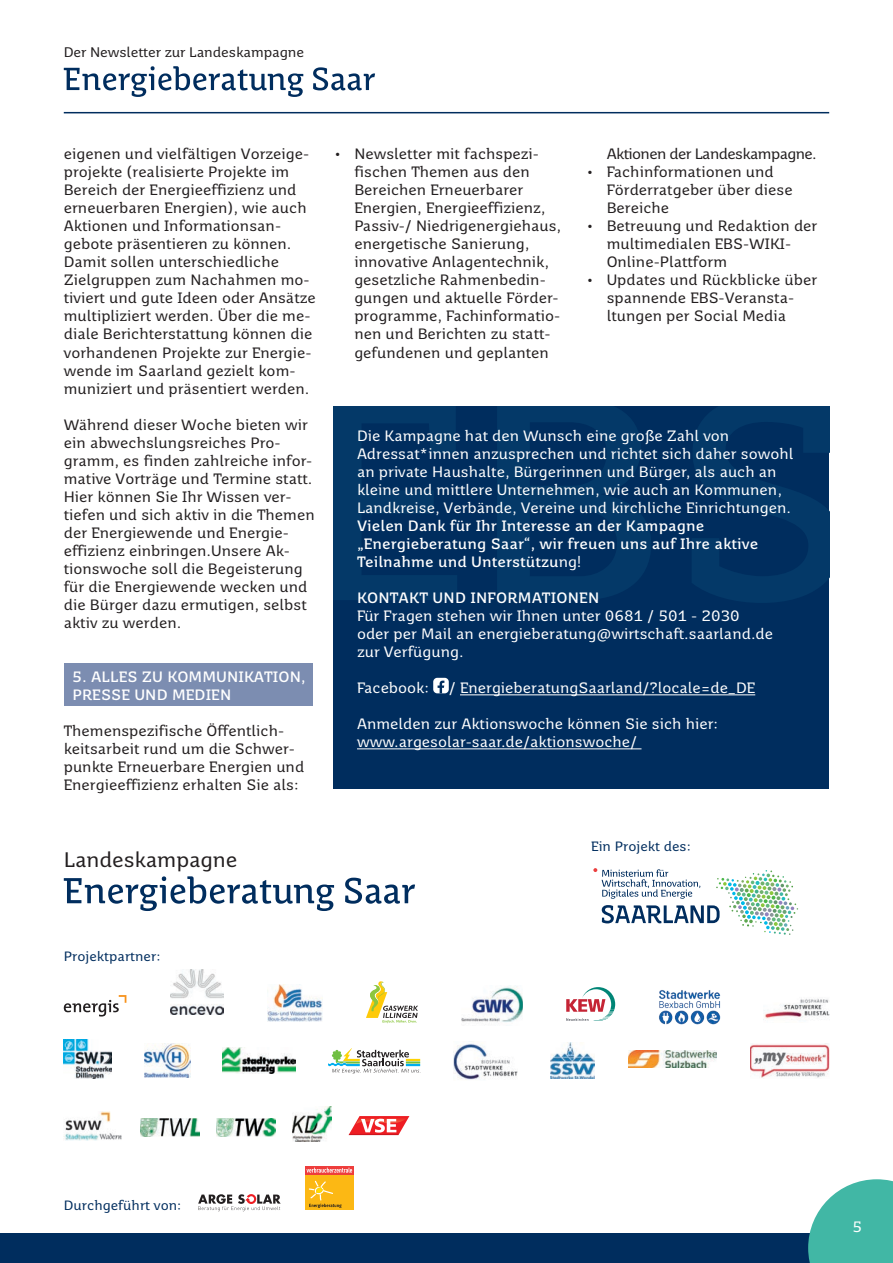
<style>
.page{position:relative;width:893px;height:1263px;background:#fff}
.page>*{position:absolute;margin:0;border:0;box-sizing:border-box;transform-origin:0 0}
.t1{font:21px "Saar 1450 Text";letter-spacing:-.01em;color:#231f20}
.t2{font:15px/18px "Saar 1450 Text";color:#231f20}
.t3{font:15px/18px "Saar 1450 Text";color:#fff}
.t4{font:700 15px/18px "Saar 1450 Text";color:#fff}
.t5{font:15px "Saar 1450 Text";letter-spacing:-.04em;color:#231f20}
.t6{font:13.95px "Saar 1450 Text";letter-spacing:-.01em;color:#231f20}
.t7{font:13.5px "Saar 1450 Text";color:#002d5e}
.s1{font-weight:400}
</style>
<div class="page">
<div style="left:64px;top:663px;width:249px;height:43px;background:#7c8db1"></div>
<svg style="left:64px;top:66px;width:311px;height:31px"></svg>
<hr style="left:64px;top:112px;width:765px;height:1px;background:#002d5e">
<div style="left:0;top:1233px;width:893px;height:30px;background:#002d5e"></div>
<svg style="left:808px;top:1179px;width:85px;height:84px;background:#5cc1b2"></svg>
<div style="left:333px;top:406px;width:496px;height:383px;background:#002d5e"></div>
<svg style="left:333px;top:406px;width:496px;height:197px"></svg>
<hr style="left:460px;top:694px;width:295px;height:1px;background:#fff">
<hr style="left:357px;top:748px;width:284px;height:1px;background:#fff">
<div style="left:433px;top:678px;width:16px;height:15px;background:#fff;border-radius:4px"></div>
<svg style="left:438px;top:681px;width:6px;height:12px"></svg>
<img style="left:217px;top:1119px;width:58px;height:17px">
<img style="left:140px;top:1119px;width:60px;height:17px">
<img style="left:292px;top:1107px;width:39px;height:34px">
<svg style="left:349px;top:1116px;width:60px;height:19px"></svg>
<img style="left:64px;top:1111px;width:58px;height:29px">
<img style="left:223px;top:1048px;width:72px;height:26px">
<img style="left:144px;top:1044px;width:46px;height:34px">
<svg style="left:328px;top:1048px;width:93px;height:25px"></svg>
<img style="left:750px;top:1043px;width:79px;height:35px">
<img style="left:629px;top:1051px;width:87px;height:17px">
<img style="left:453px;top:1041px;width:64px;height:39px">
<img style="left:550px;top:1043px;width:45px;height:36px">
<svg style="left:566px;top:987px;width:49px;height:34px"></svg>
<img style="left:462px;top:985px;width:61px;height:37px">
<img style="left:659px;top:990px;width:61px;height:34px">
<img style="left:764px;top:998px;width:65px;height:21px">
<img style="left:64px;top:1039px;width:47px;height:39px">
<svg style="left:64px;top:995px;width:62px;height:21px"></svg>
<img style="left:268px;top:984px;width:54px;height:37px">
<svg style="left:366px;top:981px;width:52px;height:42px"></svg>
<img style="left:170px;top:969px;width:54px;height:46px">
<svg style="left:64px;top:876px;width:351px;height:35px"></svg>
<svg style="left:593px;top:868px;width:205px;height:67px"></svg>
<svg style="left:198px;top:1194px;width:83px;height:17px"></svg>
<div style="left:305px;top:1174px;width:48px;height:36px;background:#fcb814"></div>
<svg style="left:309px;top:1181px;width:33px;height:27px"></svg>
<div style="left:305px;top:1166px;width:48px;height:8px;background:#ee3d3c"></div>
<svg style="left:306px;top:1167px;width:46px;height:6px"></svg>
<p class="t6" style="left:64px;top:44px;width:242px">Der Newsletter zur Landeskampagne</p>
<p class="t2" style="left:64px;top:145px;width:253px">eigenen und vielfältigen Vorzeige&shy;projekte (realisierte Projekte im Bereich der Energieeffizienz und erneuerbaren Energien), wie auch Aktionen und Informationsan&shy;gebote präsentieren zu können.<br>Damit sollen unterschiedliche Zielgruppen zum Nachahmen mo&shy;tiviert und gute Ideen oder Ansätze multipliziert werden. Über die me&shy;diale Berichterstattung können die vorhandenen Projekte zur Energie&shy;wende im Saarland gezielt kom&shy;muniziert und präsentiert werden.</p>
<p class="t2" style="left:64px;top:415px;width:252px">Während dieser Woche bieten wir ein abwechslungsreiches Pro&shy;gramm, es finden zahlreiche infor&shy;mative Vorträge und Termine statt.<br>Hier können Sie Ihr Wissen ver&shy;tiefen und sich aktiv in die Themen der Energiewende und Energie&shy;effizienz einbringen.Unsere Ak&shy;tionswoche soll die Begeisterung für die Energiewende wecken und die Bürger dazu ermutigen, selbst aktiv zu werden.</p>
<p class="t4" style="left:72px;top:667px;width:235px">5. ALLES ZU KOMMUNIKATION,<br>PRESSE UND MEDIEN</p>
<p class="t2" style="left:64px;top:721px;width:242px">Themenspezifische Öffentlich&shy;keitsarbeit rund um die Schwer&shy;punkte Erneuerbare Energien und Energieeffizienz erhalten Sie als:</p>
<h1 class="t1" style="left:64px;top:847px;width:175px">Landeskampagne</h1>
<p class="t2" style="left:354px;top:145px;width:208px;text-indent:-21px">• Newsletter mit fachspezi&shy;fischen Themen aus den<br>Bereichen Erneuerbarer<br>Energien, Energieeffizienz,<br>Passiv-/ Niedrigenergiehaus, energetische Sanierung, innovative Anlagentechnik, gesetzliche Rahmenbedin&shy;gungen und aktuelle Förder&shy;programme, Fachinformatio&shy;nen und Berichten zu statt&shy;gefundenen und geplanten</p>
<p class="t5" style="left:607px;top:145px;width:212px">Aktionen der Landeskampagne.</p>
<p class="t2" style="left:607px;top:163px;width:187px;text-indent:-21px">• Fachinformationen und<br>Förderratgeber über diese<br>Bereiche</p>
<p class="t2" style="left:607px;top:217px;width:212px;text-indent:-21px">• Betreuung und Redaktion der multimedialen EBS-WIKI-<br>Online-Plattform</p>
<p class="t2" style="left:607px;top:271px;width:212px;text-indent:-21px">• Updates und Rückblicke über spannende EBS-Veransta&shy;ltungen per Social Media</p>
<p class="t3" style="left:357px;top:426px;width:438px">Die Kampagne hat den Wunsch eine große Zahl von Adressat*innen anzusprechen und richtet sich daher sowohl an private Haushalte, Bürgerinnen und Bürger, als auch an kleine und mittlere Unternehmen, wie auch an Kommunen, Landkreise, Verbände, Vereine und kirchliche Einrichtungen.</p>
<p class="t4" style="left:357px;top:516px;width:403px">Vielen Dank für Ihr Interesse an der Kampagne „Energieberatung Saar“, wir freuen uns auf Ihre aktive<br>Teilnahme und Unterstützu<span class="s1">ng!</span></p>
<p class="t4" style="left:357px;top:588px;width:244px">KONTAKT UND INFORMATIONEN</p>
<p class="t3" style="left:357px;top:606px;width:418px">Für Fragen stehen wir Ihnen unter 0681 / 501 - 2030 oder per Mail an energieberatung@wirtschaft.saarland.de zur Verfügung.</p>
<p class="t3" style="left:357px;top:679px;width:74px">Facebook:</p>
<p class="t3" style="left:449px;top:679px;width:308px">/ EnergieberatungSaarland/?locale=de_DE</p>
<p class="t3" style="left:357px;top:715px;width:363px">Anmelden zur Aktionswoche können Sie sich hier: www.argesolar-saar.de/aktionswoche/</p>
<p class="t7" style="left:591px;top:838px;width:101px">Ein Projekt des:</p>
<p class="t7" style="left:64px;top:948px;width:98px">Projektpartner:</p>
<p class="t7" style="left:64px;top:1197px;width:119px">Durchgeführt von:</p>
<p class="t3" style="left:853px;top:1218px;width:11px">5</p>
</div>
